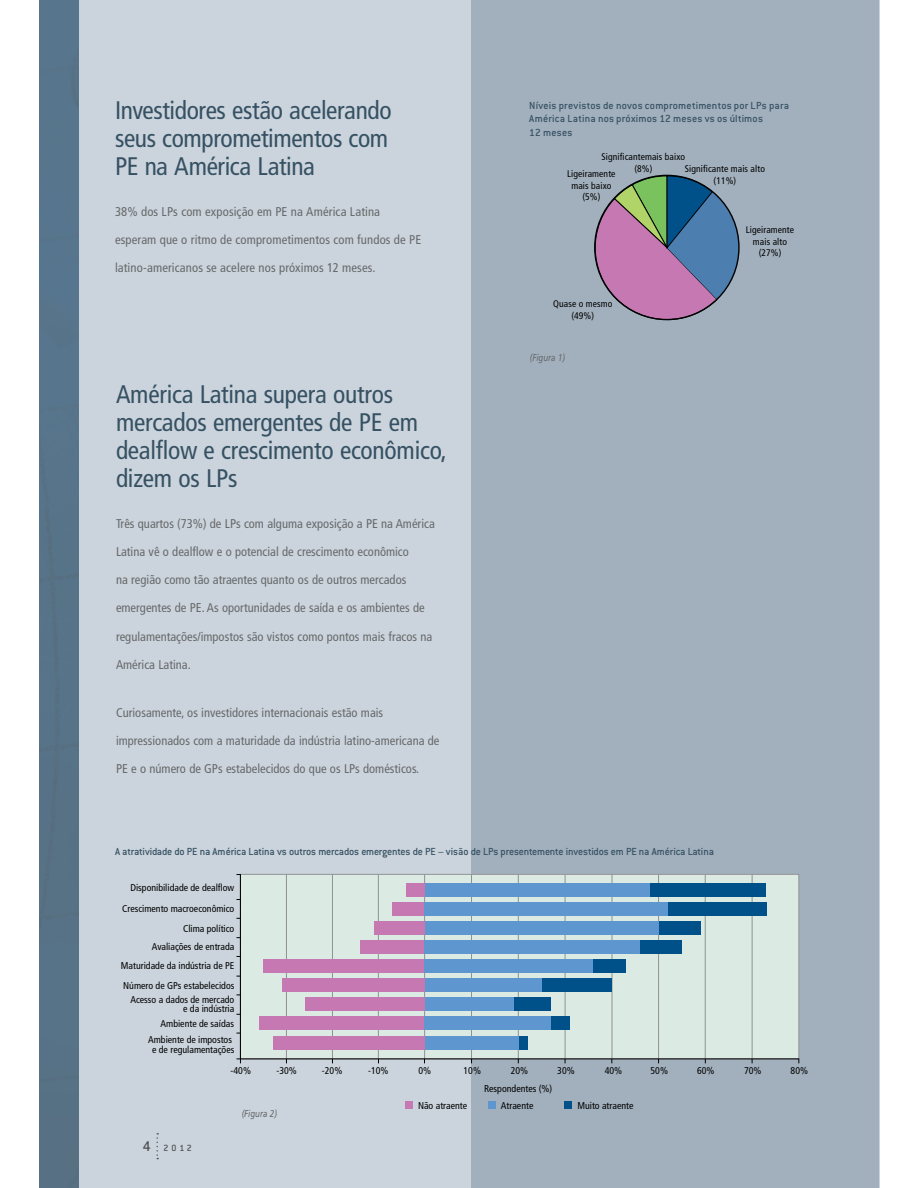
<style>
.page{position:relative;width:918px;height:1188px;background:#fff}
.page>*{position:absolute;margin:0;border:0;box-sizing:border-box;transform-origin:0 0}
.t1{font:condensed 25.35px/28.2px "Frutiger LT Std";letter-spacing:-.01em;color:#365163}
.t2{font:condensed 12.75px "Frutiger LT Std";color:#67696b}
.t3{font:500 11.25px/13.5px "Conduit ITC";color:#365163}
.t4{font:condensed 9.9px/9.9px "Frutiger LT Std";color:#010202;text-align:center}
.t5{font:italic 9.9px "Frutiger LT Std";color:#67696b;scale:.8 1}
.t6{font:500 9.9px "Conduit ITC";color:#4f5052}
.t7{font:condensed 9.6px/11.6px "Frutiger LT Std";letter-spacing:.01em;color:#010202;text-align:center}
.s1{font-size:15.45px}
</style>
<div class="page">
<div style="left:39px;top:0;width:840px;height:1188px;background:#cbd4dc"></div>
<div style="left:471px;top:0;width:408px;height:1188px;background:#a2b0bd"></div>
<svg style="left:157px;top:1133px;width:1px;height:26px"></svg>
<svg style="left:594px;top:175px;width:144px;height:146px"></svg>
<div style="left:240px;top:874px;width:559px;height:185px;background:#dbeae2"></div>
<div style="left:240px;top:874px;width:559px;height:185px;border:1px solid #8f9294"></div>
<hr style="left:240px;top:874px;width:1px;height:189px;background:#010202">
<hr style="left:286px;top:874px;width:1px;height:185px;background:#8f9294">
<hr style="left:332px;top:874px;width:1px;height:185px;background:#8f9294">
<hr style="left:378px;top:874px;width:1px;height:185px;background:#8f9294">
<hr style="left:424px;top:874px;width:1px;height:185px;background:#8f9294">
<hr style="left:471px;top:874px;width:1px;height:185px;background:#8f9294">
<hr style="left:518px;top:874px;width:1px;height:185px;background:#8f9294">
<hr style="left:565px;top:874px;width:1px;height:185px;background:#8f9294">
<hr style="left:612px;top:874px;width:1px;height:185px;background:#8f9294">
<hr style="left:658px;top:874px;width:1px;height:185px;background:#8f9294">
<hr style="left:705px;top:874px;width:1px;height:185px;background:#8f9294">
<hr style="left:752px;top:874px;width:1px;height:185px;background:#8f9294">
<hr style="left:236px;top:1059px;width:563px;height:1px;background:#010202">
<div style="left:406px;top:883px;width:19px;height:14px;background:#c578b2"></div>
<div style="left:392px;top:902px;width:33px;height:14px;background:#c578b2"></div>
<div style="left:374px;top:921px;width:51px;height:14px;background:#c578b2"></div>
<div style="left:360px;top:940px;width:65px;height:14px;background:#c578b2"></div>
<div style="left:263px;top:959px;width:162px;height:14px;background:#c578b2"></div>
<div style="left:282px;top:978px;width:143px;height:14px;background:#c578b2"></div>
<div style="left:305px;top:998px;width:120px;height:13px;background:#c578b2"></div>
<div style="left:259px;top:1017px;width:166px;height:13px;background:#c578b2"></div>
<div style="left:273px;top:1036px;width:152px;height:13px;background:#c578b2"></div>
<div style="left:649px;top:883px;width:117px;height:14px;background:#005189"></div>
<div style="left:668px;top:902px;width:98px;height:14px;background:#005189"></div>
<div style="left:659px;top:921px;width:42px;height:14px;background:#005189"></div>
<div style="left:640px;top:940px;width:42px;height:14px;background:#005189"></div>
<div style="left:593px;top:959px;width:33px;height:14px;background:#005189"></div>
<div style="left:542px;top:978px;width:70px;height:14px;background:#005189"></div>
<div style="left:514px;top:997px;width:37px;height:14px;background:#005189"></div>
<div style="left:551px;top:1017px;width:19px;height:13px;background:#005189"></div>
<div style="left:518px;top:1036px;width:10px;height:13px;background:#005189"></div>
<div style="left:425px;top:883px;width:224px;height:14px;background:#5e97d0"></div>
<div style="left:425px;top:902px;width:243px;height:14px;background:#5e97d0"></div>
<div style="left:425px;top:921px;width:234px;height:14px;background:#5e97d0"></div>
<div style="left:425px;top:940px;width:215px;height:14px;background:#5e97d0"></div>
<div style="left:425px;top:959px;width:168px;height:14px;background:#5e97d0"></div>
<div style="left:425px;top:978px;width:117px;height:14px;background:#5e97d0"></div>
<div style="left:425px;top:997px;width:89px;height:14px;background:#5e97d0"></div>
<div style="left:425px;top:1017px;width:126px;height:13px;background:#5e97d0"></div>
<div style="left:425px;top:1036px;width:93px;height:13px;background:#5e97d0"></div>
<div style="left:406px;top:1102px;width:7px;height:7px;background:#c578b2"></div>
<div style="left:488px;top:1102px;width:7px;height:7px;background:#5e97d0"></div>
<div style="left:565px;top:1102px;width:7px;height:7px;background:#005189"></div>
<h1 class="t1" style="left:115px;top:98px;width:278px">Investidores estão acelerando seus comprometimentos com<br>PE na América Latina</h1>
<p class="t2" style="left:115px;top:206px;width:267px">38% dos LPs com exposição em PE na América Latina</p>
<p class="t2" style="left:115px;top:234px;width:308px">esperam que o ritmo de comprometimentos com fundos de PE</p>
<p class="t2" style="left:115px;top:262px;width:262px">latino-americanos se acelere nos próximos 12 meses.</p>
<h1 class="t1" style="left:116px;top:381px;width:332px">América Latina supera outros mercados emergentes de PE em dealflow e crescimento econômico, dizem os LPs</h1>
<p class="t2" style="left:116px;top:518px;width:320px">Três quartos (73%) de LPs com alguma exposição a PE na América</p>
<p class="t2" style="left:116px;top:546px;width:294px">Latina vê o dealflow e o potencial de crescimento econômico</p>
<p class="t2" style="left:116px;top:574px;width:292px">na região como tão atraentes quanto os de outros mercados</p>
<p class="t2" style="left:116px;top:603px;width:310px">emergentes de PE. As oportunidades de saída e os ambientes de</p>
<p class="t2" style="left:116px;top:631px;width:318px">regulamentações/impostos são vistos como pontos mais fracos na</p>
<p class="t2" style="left:116px;top:659px;width:76px">América Latina.</p>
<p class="t2" style="left:116px;top:707px;width:269px">Curiosamente, os investidores internacionais estão mais</p>
<p class="t2" style="left:116px;top:735px;width:325px">impressionados com a maturidade da indústria latino-americana de</p>
<p class="t2" style="left:116px;top:764px;width:305px">PE e o número de GPs estabelecidos do que os LPs domésticos.</p>
<p class="t3" style="left:529px;top:100px;width:261px">Níveis previstos de novos comprometimentos por LPs para<br>América Latina nos próximos 12 meses vs os últimos<br>12 meses</p>
<p class="t7" style="left:567px;top:169px;width:50px">Ligeiramente mais baixo (5%)</p>
<p class="t7" style="left:602px;top:152px;width:85px">Significantemais baixo (8%)</p>
<p class="t7" style="left:685px;top:164px;width:81px">Significante mais alto (11%)</p>
<p class="t7" style="left:553px;top:299px;width:61px">Quase o mesmo (49%)</p>
<p class="t5" style="left:530px;top:354px;width:46px">(Figura 1)</p>
<p class="t7" style="left:746px;top:225px;width:50px">Ligeiramente mais alto (27%)</p>
<p class="t3" style="left:115px;top:846px;width:601px">A atratividade do PE na América Latina vs outros mercados emergentes de PE – visão de LPs presentemente investidos em PE na América Latina</p>
<p class="t4" style="left:130px;top:883px;width:106px">Disponibilidade de dealflow</p>
<p class="t4" style="left:122px;top:905px;width:114px">Crescimento macroeconômico</p>
<p class="t4" style="left:183px;top:924px;width:53px">Clima político</p>
<p class="t4" style="left:152px;top:942px;width:84px">Avaliações de entrada</p>
<p class="t4" style="left:121px;top:961px;width:115px">Maturidade da indústria de PE</p>
<p class="t4" style="left:123px;top:981px;width:113px">Número de GPs estabelecidos</p>
<p class="t4" style="left:130px;top:995px;width:106px;text-align:right">Acesso a dados de mercado e da indústria</p>
<p class="t4" style="left:161px;top:1019px;width:75px">Ambiente de saídas</p>
<p class="t4" style="left:148px;top:1035px;width:88px">Ambiente de impostos e de regulamentações</p>
<p class="t6" style="left:143px;top:1145px;width:51px"><span class="s1">4</span> 2012</p>
<p class="t4" style="left:231px;top:1066px;width:22px">-40%</p>
<p class="t4" style="left:557px;top:1066px;width:19px">30%</p>
<p class="t4" style="left:651px;top:1066px;width:19px">50%</p>
<p class="t4" style="left:744px;top:1066px;width:19px">70%</p>
<p class="t4" style="left:277px;top:1066px;width:22px">-30%</p>
<p class="t4" style="left:322px;top:1066px;width:22px">-20%</p>
<p class="t4" style="left:368px;top:1066px;width:22px">-10%</p>
<p class="t4" style="left:418px;top:1066px;width:14px">0%</p>
<p class="t4" style="left:511px;top:1066px;width:19px">20%</p>
<p class="t4" style="left:605px;top:1066px;width:19px">40%</p>
<p class="t4" style="left:791px;top:1066px;width:19px">80%</p>
<p class="t4" style="left:464px;top:1066px;width:19px">10%</p>
<p class="t4" style="left:697px;top:1066px;width:19px">60%</p>
<p class="t4" style="left:484px;top:1084px;width:70px">Respondentes (%)</p>
<p class="t4" style="left:418px;top:1101px;width:51px">Não atraente</p>
<p class="t4" style="left:501px;top:1101px;width:34px">Atraente</p>
<p class="t4" style="left:577px;top:1101px;width:58px">Muito atraente</p>
<p class="t5" style="left:242px;top:1110px;width:46px">(Figura 2)</p>
</div>
